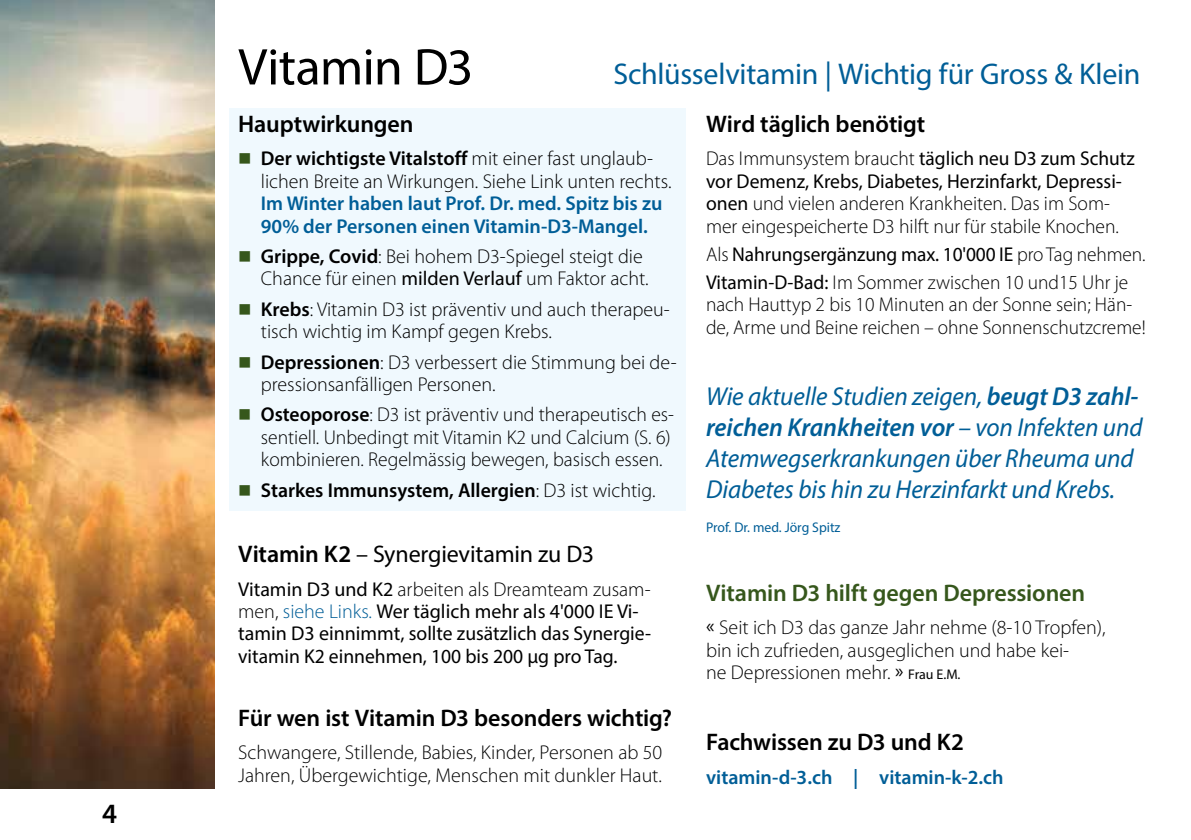
<style>
.page{position:relative;width:1191px;height:840px;background:#fff}
.page>*{position:absolute;margin:0;border:0;box-sizing:border-box;transform-origin:0 0}
.t1{font:52px "Myriad Pro";letter-spacing:-.015em;color:#000}
.t2{font:30px "Myriad Pro";letter-spacing:-.01em;color:#005e97}
.t3{font:600 28px "Myriad Pro";color:#000}
.t4{font:italic 26px/31.2px "Myriad Pro";letter-spacing:-.005em;color:#005e97}
.t5{font:600 24px "Myriad Pro";letter-spacing:-.005em;color:#000}
.t6{font:600 24px "Myriad Pro";letter-spacing:-.005em;color:#36571c}
.t7{font:24px "Myriad Pro";letter-spacing:-.01em;color:#000}
.t8{font:300 20px/22.4px "Myriad Pro";color:#000}
.t9{font:20px/22.4px "Myriad Pro";color:#000}
.t10{font:600 20px/22.4px "Myriad Pro";color:#005e97}
.t11{font:600 20px "Myriad Pro";color:#000}
.t12{font:14px "Myriad Pro";color:#005e97}
.s1{font-weight:600}
.s2{font-weight:400}
.s3{font-weight:300}
.s4{font-weight:300;color:#005e97}
.s5{font-weight:400;font-size:14px}
</style>
<div class="page">
<div style="left:230px;top:108px;width:456px;height:402px;background:#f0f9fe"></div>
<img style="left:0;top:0;width:215px;height:788px">
<h3 class="t3" style="left:102px;top:795px;width:17px">4</h3>
<h1 class="t1" style="left:238px;top:35px;width:237px">Vitamin D3</h1>
<h2 class="t2" style="left:613px;top:56px;width:528px">Schlüsselvitamin | Wichtig für Gross &amp; Klein</h2>
<p class="t5" style="left:238px;top:108px;width:177px">Hauptwirkungen</p>
<p class="t8" style="left:261px;top:148px;width:412px"><span class="s1">Der wichtigste Vitalstoff</span> mit einer fast unglaub&shy;lichen Breite an Wirkungen. Siehe Link unten rechts.</p>
<p class="t10" style="left:261px;top:192px;width:403px">Im Winter haben laut Prof. Dr. med. Spitz bis zu<br>90% der Personen einen Vitamin-D3-Mangel.</p>
<p class="t8" style="left:261px;top:245px;width:389px"><span class="s1">Grippe, Covid</span>: Bei hohem D3-Spiegel steigt die<br>Chance für einen <span class="s2">milden Verlauf</span> um Faktor acht.</p>
<p class="t8" style="left:261px;top:298px;width:410px"><span class="s1">Krebs</span>: Vitamin D3 ist präventiv und auch therapeu&shy;tisch wichtig im Kampf gegen Krebs.</p>
<p class="t8" style="left:261px;top:351px;width:417px"><span class="s1">Depressionen</span>: D3 verbessert die Stimmung bei de&shy;pressionsanfälligen Personen.</p>
<p class="t8" style="left:261px;top:403px;width:414px"><span class="s1">Osteoporose</span>: D3 ist präventiv und therapeutisch es&shy;sentiell. Unbedingt mit Vitamin K2 und Calcium (S. 6) kombinieren. Regelmässig bewegen, basisch essen.</p>
<p class="t11" style="left:261px;top:477px;width:396px">Starkes Immunsystem, Allergien<span class="s3">: D3 ist wichtig.</span></p>
<p class="t7" style="left:238px;top:538px;width:357px"><span class="s1">Vitamin K2</span> – Synergievitamin zu D3</p>
<p class="t9" style="left:238px;top:577px;width:414px">Vitamin D3 und K2 <span class="s3">arbeiten als Dreamteam zusam&shy;men,</span> <span class="s4">siehe Links.</span> Wer täglich mehr als 4'000 IE Vi&shy;tamin D3 einnimmt, sollte zusätzlich das Synergie&shy;vitamin K2 einnehmen, 100 bis 200 µg pro Tag.</p>
<p class="t5" style="left:238px;top:702px;width:435px">Für wen ist Vitamin D3 besonders wichtig?</p>
<p class="t8" style="left:238px;top:741px;width:426px">Schwangere, Stillende, Babies, Kinder, Personen ab 50<br>Jahren, Übergewichtige, Menschen mit dunkler Haut.</p>
<p class="t5" style="left:706px;top:108px;width:221px">Wird täglich benötigt</p>
<p class="t8" style="left:706px;top:148px;width:430px">Das Immunsystem braucht <span class="s2">täglich neu D3 zum Schutz vor Demenz, Krebs, Diabetes, Herzinfarkt, Depressi&shy;onen</span> und vielen anderen Krankheiten. Das im Som&shy;mer eingespeicherte D3 hilft nur für stabile Knochen.</p>
<p class="t8" style="left:706px;top:240px;width:441px;line-height:28px">Als <span class="s2">Nahrungsergänzung max. 10'000 IE</span> pro Tag nehmen.<br><span class="s2">Vitamin-D-Bad:</span> Im Sommer zwischen 10 und15 Uhr je</p>
<p class="t8" style="left:706px;top:293px;width:441px">nach Hauttyp 2 bis 10 Minuten an der Sonne sein; Hän&shy;de, Arme und Beine reichen – ohne Sonnenschutzcreme!</p>
<h3 class="t4" style="left:706px;top:379px;width:438px">Wie aktuelle Studien zeigen, <span class="s1">beugt D3 zahl&shy;reichen Krankheiten vor</span> – von Infekten und Atemwegserkrankungen über Rheuma und Diabetes bis hin zu Herzinfarkt und Krebs.</h3>
<p class="t12" style="left:706px;top:518px;width:136px">Prof. Dr. med. Jörg Spitz</p>
<p class="t6" style="left:706px;top:577px;width:381px">Vitamin D3 hilft gegen Depressionen</p>
<p class="t8" style="left:706px;top:616px;width:401px"><span class="s2">«</span> Seit ich D3 das ganze Jahr nehme (8-10 Tropfen), bin ich zufrieden, ausgeglichen und habe kei-<br>ne Depressionen mehr. <span class="s2">»</span> <span class="s5">Frau E.M.</span></p>
<p class="t5" style="left:706px;top:726px;width:259px">Fachwissen zu D3 und K2</p>
<p class="t10" style="left:706px;top:765px;width:299px">vitamin-d-3.ch | vitamin-k-2.ch</p>
</div>
